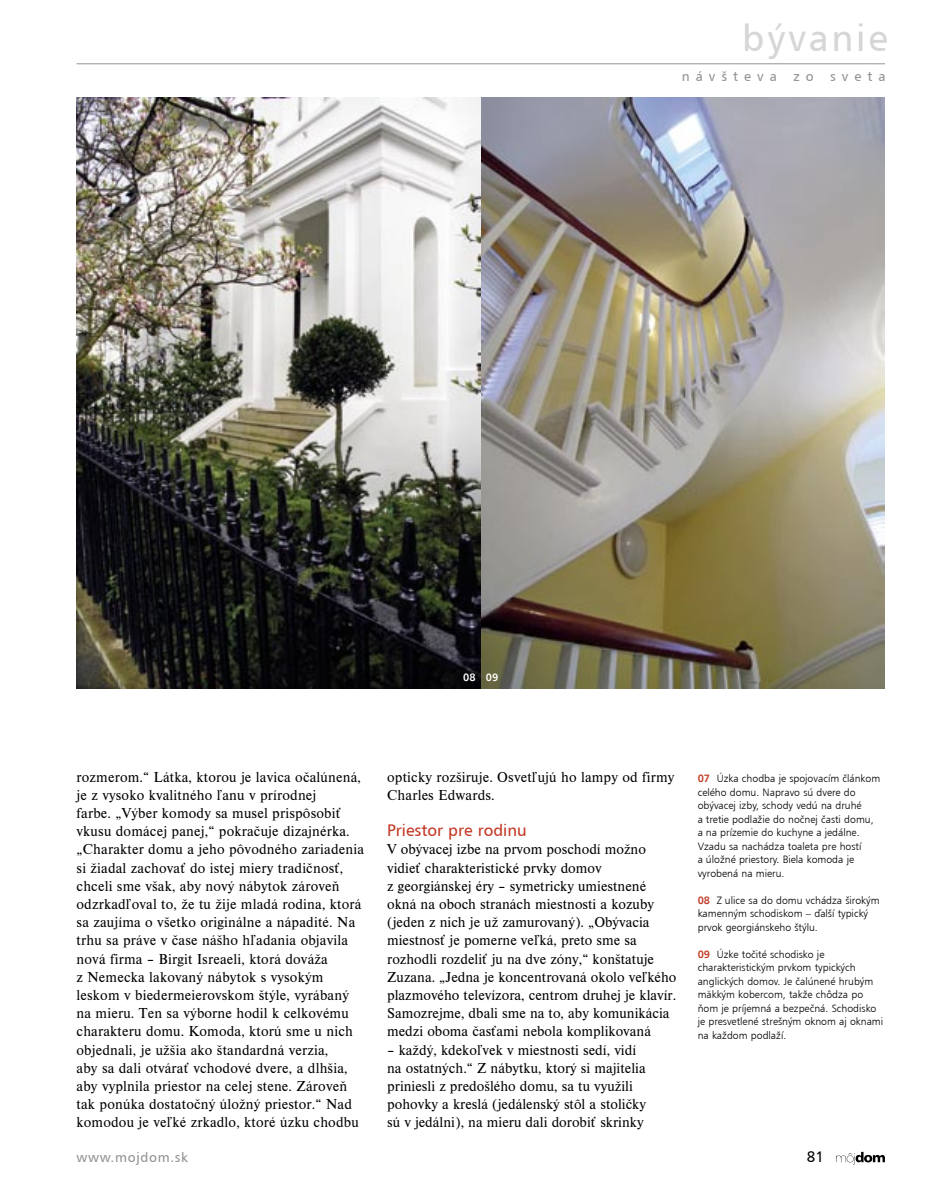
<style>
.page{position:relative;width:936px;height:1191px;background:#fff}
.page>*{position:absolute;margin:0;border:0;box-sizing:border-box;transform-origin:0 0}
.t1{font:37.5px "Humanist 777 AT";letter-spacing:.075em;color:#d6d6d6}
.podnadpis{font:16.5px "Humanist 777 AT";color:#c33926}
.telovytext{font:15px/18.1px "Nimbus Rom DEE";letter-spacing:.01em;color:#000}
.t2{font:15px "Humanist 777 AT";color:#000}
.t3{font:13.5px "Humanist 777 AT";letter-spacing:.45em;color:#939393}
.t4{font:13.5px "Humanist 777 AT";letter-spacing:.05em;color:#939393}
.t5{font:10.5px/13.5px "Humanist 777 AT Light";color:#000}
.t6{font:10.5px "Humanist 777 AT Bold";color:#fff}
.s1{font-family:"Humanist 777 AT Bold";color:#c33926}
</style>
<div class="page">
<hr style="left:77px;top:63px;width:807px;height:1px;background:#939393">
<svg style="left:836px;top:1151px;width:48px;height:13px"></svg>
<img style="left:77px;top:98px;width:807px;height:590px">
<h1 class="t1" style="left:742px;top:16px;width:147px">bývanie</h1>
<p class="t3" style="left:681px;top:68px;width:205px">návšteva zo sveta</p>
<p class="t6" style="left:463px;top:671px;width:14px">08</p>
<p class="t6" style="left:486px;top:671px;width:14px">09</p>
<p class="telovytext" style="left:77px;top:767px;width:289px">rozmerom.“ Látka, ktorou je lavica očalúnená, je z vysoko kvalitného ľanu v prírodnej<br>farbe. „Výber komody sa musel prispôsobiť vkusu domácej panej,“ pokračuje dizajnérka. „Charakter domu a jeho pôvodného zariadenia si žiadal zachovať do istej miery tradičnosť, chceli sme však, aby nový nábytok zároveň odzrkadľoval to, že tu žije mladá rodina, ktorá sa zaujíma o všetko originálne a nápadité. Na trhu sa práve v čase nášho hľadania objavila nová firma – Birgit Isreaeli, ktorá dováža<br>z Nemecka lakovaný nábytok s vysokým leskom v biedermeierovskom štýle, vyrábaný na mieru. Ten sa výborne hodil k celkovému charakteru domu. Komoda, ktorú sme u nich objednali, je užšia ako štandardná verzia,<br>aby sa dali otvárať vchodové dvere, a dlhšia, aby vyplnila priestor na celej stene. Zároveň tak ponúka dostatočný úložný priestor.“ Nad komodou je veľké zrkadlo, ktoré úzku chodbu</p>
<p class="telovytext" style="left:387px;top:767px;width:289px">opticky rozširuje. Osvetľujú ho lampy od firmy<br>Charles Edwards.</p>
<p class="podnadpis" style="left:387px;top:821px;width:141px">Priestor pre rodinu</p>
<p class="telovytext" style="left:387px;top:840px;width:291px">V obývacej izbe na prvom poschodí možno vidieť charakteristické prvky domov<br>z georgiánskej éry – symetricky umiestnené okná na oboch stranách miestnosti a kozuby (jeden z nich je už zamurovaný). „Obývacia miestnosť je pomerne veľká, preto sme sa rozhodli rozdeliť ju na dve zóny,“ konštatuje Zuzana. „Jedna je koncentrovaná okolo veľkého plazmového televízora, centrom druhej je klavír.<br>Samozrejme, dbali sme na to, aby komunikácia medzi oboma časťami nebola komplikovaná</p>
<p class="telovytext" style="left:387px;top:1040px;width:260px">– každý, kdekoľvek v miestnosti sedí, vidí na ostatných.“ Z nábytku, ktorý si majitelia priniesli z predošlého domu, sa tu využili pohovky a kreslá (jedálenský stôl a stoličky sú v jedálni), na mieru dali dorobiť skrinky</p>
<p class="t5" style="left:697px;top:771px;width:184px"><span class="s1">07</span> Úzka chodba je spojovacím článkom celého domu. Napravo sú dvere do obývacej izby, schody vedú na druhé<br>a tretie podlažie do nočnej časti domu, a na prízemie do kuchyne a jedálne.<br>Vzadu sa nachádza toaleta pre hostí<br>a úložné priestory. Biela komoda je vyrobená na mieru.</p>
<p class="t5" style="left:697px;top:893px;width:183px"><span class="s1">08</span> Z ulice sa do domu vchádza širokým kamenným schodiskom – ďalší typický prvok georgiánskeho štýlu.</p>
<p class="t5" style="left:697px;top:947px;width:187px"><span class="s1">09</span> Úzke točité schodisko je charakteristickým prvkom typických anglických domov. Je čalúnené hrubým mäkkým kobercom, takže chôdza po ňom je príjemná a bezpečná. Schodisko je presvetlené strešným oknom aj oknami na každom podlaží.</p>
<p class="t4" style="left:77px;top:1149px;width:113px">www.mojdom.sk</p>
<p class="t2" style="left:806px;top:1148px;width:19px">81</p>
</div>
